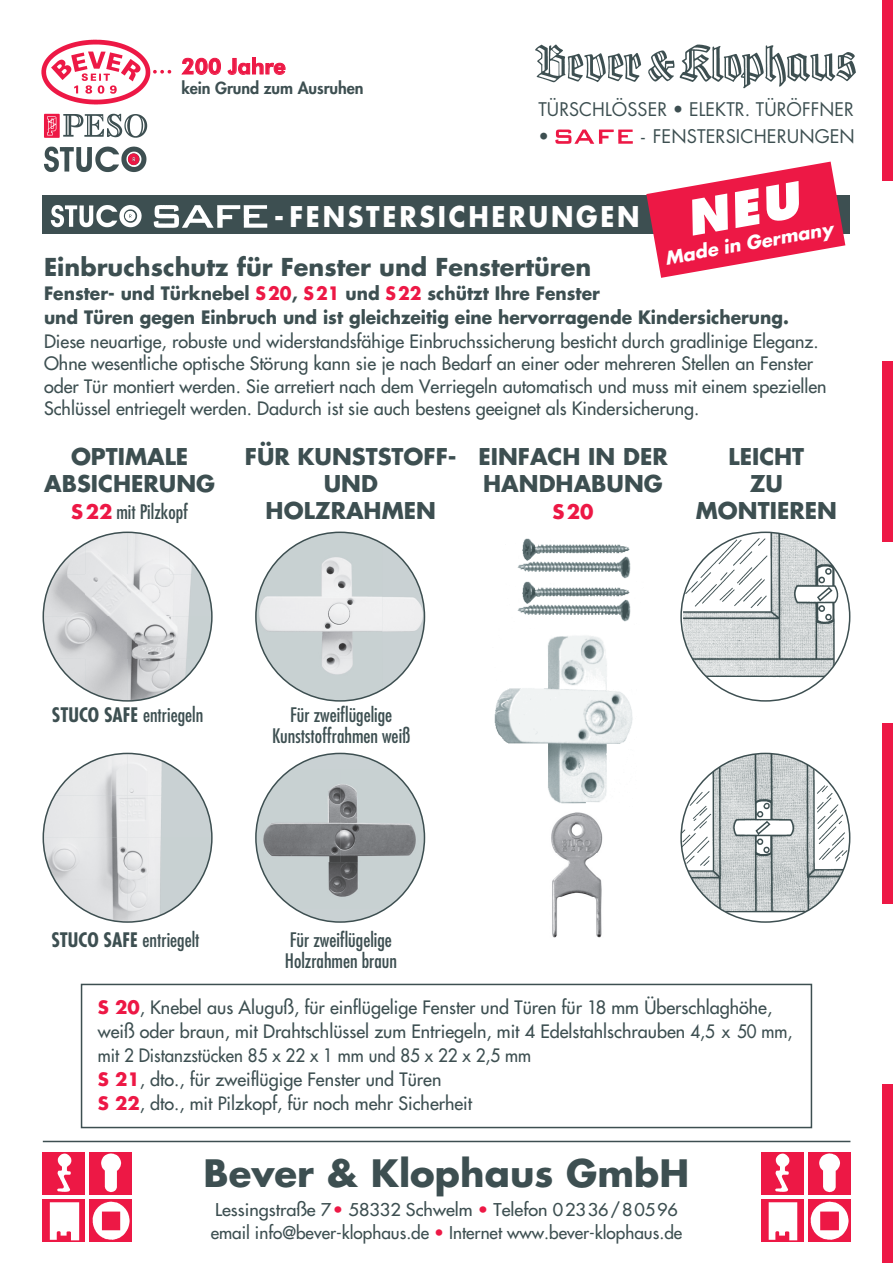
<style>
.page{position:relative;width:893px;height:1263px;background:#fff}
.page>*{position:absolute;margin:0;border:0;box-sizing:border-box;transform-origin:0 0}
.t1{font:700 36.75px "Futura";color:#3d4f51}
.t2{font:700 27.75px "Futura";letter-spacing:.105em;color:#fff;scale:.92 1}
.t3{font:700 24px "Futura";color:#3d4f51}
.t4{font:700 22.5px/27px "Futura";color:#3d4f51;text-align:center}
.t5{font:800 21.75px "Futura BT";color:#ed1845}
.t6{font:condensed 19.5px/21px "Futura";color:#3d4f51}
.t7{font:700 19.5px "Futura";color:#ed1845}
.t8{font:18.3px/27px "Futura";letter-spacing:.005em;color:#3d4f51}
.t9{font:18px/24px "Futura";color:#3d4f51}
.t10{font:700 18px/24px "Futura";color:#3d4f51;scale:.95 1}
.t11{font:italic 700 18px "Futura";color:#fff}
.t12{font:17.25px/23.9px "Futura";color:#3d4f51;scale:1.05 1}
.t13{font:800 16.2px "Futura";letter-spacing:-.005em;color:#3d4f51}
.s1{color:#ed1845}
.s2{font-weight:700;font-stretch:normal;color:#ed1845}
.s3{font-weight:700}
.s4{font-weight:700;color:#ed1845}
</style>
<div class="page">
<svg style="left:182px;top:58px;width:39px;height:17px"></svg>
<svg style="left:227px;top:57px;width:59px;height:18px"></svg>
<svg style="left:153px;top:70px;width:18px;height:4px"></svg>
<div style="left:882px;top:0;width:11px;height:181px;background:#ed1845"></div>
<div style="left:882px;top:361px;width:11px;height:181px;background:#ed1845"></div>
<div style="left:882px;top:723px;width:11px;height:181px;background:#ed1845"></div>
<div style="left:882px;top:1084px;width:11px;height:179px;background:#ed1845"></div>
<div style="left:43px;top:196px;width:807px;height:38px;background:#3d4f51"></div>
<img style="left:517px;top:538px;width:114px;height:84px">
<img style="left:494px;top:636px;width:139px;height:168px">
<img style="left:551px;top:812px;width:52px;height:126px">
<div style="left:81px;top:984px;width:731px;height:144px;background:#fff;border:2px solid #3d4f51"></div>
<hr style="left:43px;top:1141px;width:807px;height:1px;background:#3d4f51">
<div style="left:43px;top:1152px;width:42px;height:43px;background:#ed1845"></div>
<img style="left:57px;top:1154px;width:14px;height:38px">
<div style="left:89px;top:1152px;width:43px;height:43px;background:#ed1845"></div>
<img style="left:101px;top:1153px;width:21px;height:40px">
<div style="left:43px;top:1199px;width:42px;height:43px;background:#ed1845"></div>
<img style="left:49px;top:1202px;width:31px;height:39px">
<div style="left:89px;top:1199px;width:43px;height:43px;background:#ed1845"></div>
<img style="left:92px;top:1201px;width:38px;height:39px">
<div style="left:761px;top:1152px;width:43px;height:43px;background:#ed1845"></div>
<img style="left:775px;top:1154px;width:15px;height:38px">
<div style="left:808px;top:1152px;width:42px;height:43px;background:#ed1845"></div>
<img style="left:819px;top:1153px;width:21px;height:40px">
<div style="left:761px;top:1199px;width:43px;height:43px;background:#ed1845"></div>
<img style="left:768px;top:1202px;width:30px;height:39px">
<div style="left:808px;top:1199px;width:42px;height:43px;background:#ed1845"></div>
<img style="left:810px;top:1201px;width:39px;height:39px">
<img style="left:535px;top:44px;width:321px;height:45px">
<img style="left:555px;top:129px;width:17px;height:15px">
<img style="left:574px;top:129px;width:40px;height:15px">
<img style="left:618px;top:129px;width:15px;height:15px">
<img style="left:153px;top:205px;width:58px;height:23px">
<img style="left:211px;top:205px;width:57px;height:23px">
<img style="left:50px;top:205px;width:92px;height:23px">
<svg style="left:124px;top:210px;width:11px;height:11px"></svg>
<img style="left:55px;top:753px;width:146px;height:42px">
<img style="left:43px;top:795px;width:168px;height:85px">
<img style="left:55px;top:880px;width:146px;height:42px">
<img style="left:683px;top:534px;width:167px;height:167px">
<img style="left:256px;top:534px;width:126px;height:125px">
<img style="left:382px;top:543px;width:42px;height:147px">
<img style="left:267px;top:659px;width:115px;height:41px">
<img style="left:681px;top:753px;width:169px;height:169px;border-radius:83px">
<svg style="left:256px;top:753px;width:168px;height:169px;background:#aab0b2"></svg>
<img style="left:256px;top:770px;width:34px;height:73px">
<img style="left:340px;top:770px;width:84px;height:92px">
<img style="left:259px;top:862px;width:162px;height:46px">
<img style="left:55px;top:544px;width:30px;height:30px">
<img style="left:85px;top:534px;width:85px;height:40px">
<img style="left:170px;top:544px;width:31px;height:30px">
<img style="left:43px;top:574px;width:169px;height:85px">
<img style="left:55px;top:659px;width:30px;height:31px">
<img style="left:85px;top:659px;width:85px;height:42px">
<img style="left:170px;top:659px;width:31px;height:31px">
<img style="left:41px;top:40px;width:110px;height:65px">
<img style="left:44px;top:113px;width:16px;height:25px">
<img style="left:63px;top:113px;width:85px;height:25px">
<img style="left:44px;top:146px;width:103px;height:27px">
<svg style="left:127px;top:153px;width:12px;height:12px"></svg>
<svg style="left:646px;top:162px;width:199px;height:116px"></svg>
<p class="t5" style="left:181px;top:53px;width:106px">200 Jahre</p>
<p class="t13" style="left:181px;top:77px;width:184px">kein Grund zum Ausruhen</p>
<p class="t8" style="left:538px;top:96px;width:317px">TÜRSCHLÖSSER • ELEKTR. TÜRÖFFNER •</p>
<p class="t8" style="left:641px;top:123px;width:215px">- FENSTERSICHERUNGEN</p>
<h2 class="t2" style="left:274px;top:197px;width:399px">-FENSTERSICHERUNGEN</h2>
<p class="t11" style="left:663px;top:246px;width:172px;rotate:-10deg">Made in Germany</p>
<h3 class="t3" style="left:44px;top:250px;width:549px">Einbruchschutz für Fenster und Fenstertüren</h3>
<p class="t10" style="left:44px;top:281px;width:786px">Fenster- und Türknebel <span class="s1">S 20</span>, <span class="s1">S 21</span> und <span class="s1">S 22</span> schützt Ihre Fenster<br>und Türen gegen Einbruch und ist gleichzeitig eine hervorragende Kindersicherung.</p>
<p class="t9" style="left:44px;top:330px;width:784px;line-height:22.5px">Diese neuartige, robuste und widerstandsfähige Einbruchssicherung besticht durch gradlinige Eleganz.<br>Ohne wesentliche optische Störung kann sie je nach Bedarf an einer oder mehreren Stellen an Fenster oder Tür montiert werden. Sie arretiert nach dem Verriegeln automatisch und muss mit einem speziellen Schlüssel entriegelt werden. Dadurch ist sie auch bestens geeignet als Kindersicherung.</p>
<p class="t4" style="left:44px;top:442px;width:172px">OPTIMALE<br>ABSICHERUNG</p>
<p class="t6" style="left:71px;top:500px;width:118px"><span class="s2">S 22</span> mit Pilzkopf</p>
<p class="t4" style="left:245px;top:442px;width:213px">FÜR KUNSTSTOFF-<br>UND<br>HOLZRAHMEN</p>
<p class="t4" style="left:478px;top:442px;width:191px;text-align:left">EINFACH IN DER<br>HANDHABUNG</p>
<p class="t4" style="left:696px;top:442px;width:143px">LEICHT<br>ZU<br>MONTIEREN</p>
<p class="t7" style="left:552px;top:498px;width:43px">S 20</p>
<p class="t6" style="left:52px;top:704px;width:153px"><span class="s3">STUCO SAFE</span> entriegeln</p>
<p class="t6" style="left:272px;top:704px;width:140px;text-align:center">Für zweiflügelige<br>Kunststoffrahmen weiß</p>
<p class="t6" style="left:51px;top:929px;width:150px"><span class="s3">STUCO SAFE</span> entriegelt</p>
<p class="t6" style="left:285px;top:929px;width:114px">Für zweiflügelige<br>Holzrahmen braun</p>
<p class="t9" style="left:98px;top:995px;width:696px"><span class="s4">S 20</span>, Knebel aus Aluguß, für einflügelige Fenster und Türen für 18 mm Überschlaghöhe, weiß oder braun, mit Drahtschlüssel zum Entriegeln, mit 4 Edelstahlschrauben 4,5 x 50 mm, mit 2 Distanzstücken 85 x 22 x 1 mm und 85 x 22 x 2,5 mm<br><span class="s4">S 21</span>, dto., für zweiflügige Fenster und Türen<br><span class="s4">S 22</span>, dto., mit Pilzkopf, für noch mehr Sicherheit</p>
<h1 class="t1" style="left:204px;top:1147px;width:487px">Bever &amp; Klophaus GmbH</h1>
<p class="t12" style="left:211px;top:1197px;width:451px">Lessingstraße 7 <span class="s1">•</span> 58332 Schwelm <span class="s1">•</span> Telefon 02336/80596 email info@bever-klophaus.de <span class="s1">•</span> Internet www.bever-klophaus.de</p>
</div>
